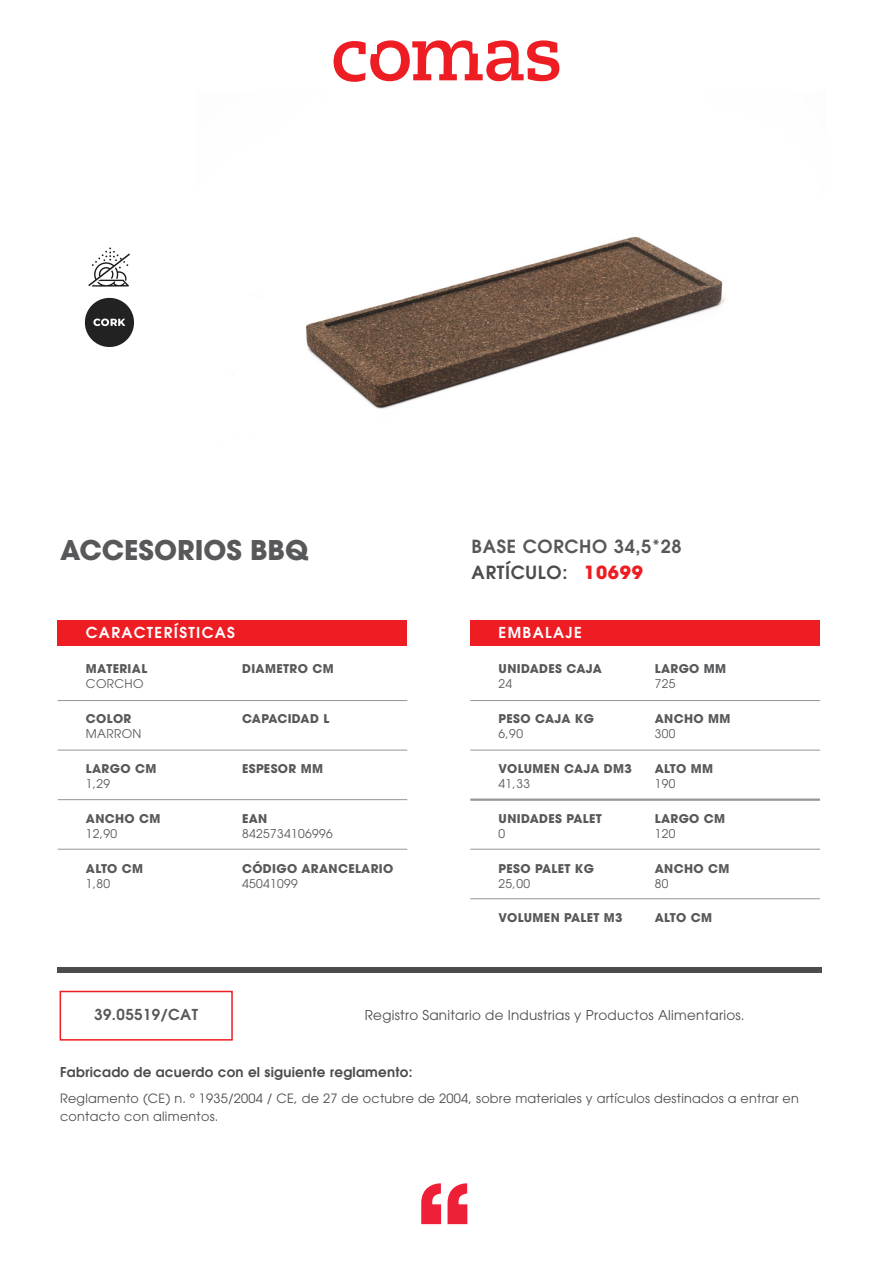
<style>
.page{position:relative;width:893px;height:1263px;background:#fff}
.page>*{position:absolute;margin:0;border:0;box-sizing:border-box;transform-origin:0 0}
.t1{font:700 27px "Avant Garde";color:#57585a}
.t2{font:600 18px/25.7px "Avant Garde";letter-spacing:.04em;color:#57585a}
.t3{font:600 15px "Avant Garde";letter-spacing:.09em;color:#fff}
.t4{font:600 15px "Avant Garde";letter-spacing:.03em;color:#57585a}
.t5{font:13.5px "Avant Garde";letter-spacing:.02em;color:#4b4c4d}
.t6{font:600 13.5px "Avant Garde";letter-spacing:.02em;color:#4b4c4d}
.t7{font:12.75px/18px "Avant Garde";letter-spacing:.02em;color:#4b4c4d}
.t8{font:700 12px "Avant Garde";letter-spacing:.03em;color:#57585a}
.t9{font:12px "Avant Garde";letter-spacing:.03em;color:#57585a}
.t10{font:700 12px "Avant Garde";letter-spacing:.01em;color:#57585a}
.s1{color:#4b4c4d}
.s2{font-weight:700;color:#ee1d23}
</style>
<div class="page">
<svg style="left:421px;top:1183px;width:20px;height:41px"></svg>
<svg style="left:448px;top:1183px;width:19px;height:41px"></svg>
<svg style="left:334px;top:40px;width:225px;height:42px"></svg>
<div style="left:58px;top:620px;width:349px;height:25px;background:#ee1d23"></div>
<div style="left:58px;top:967px;width:764px;height:6px;background:#4b4c4d"></div>
<hr style="left:58px;top:700px;width:349px;height:1px;background:#939598">
<hr style="left:58px;top:750px;width:349px;height:1px;background:#939598">
<hr style="left:58px;top:799px;width:349px;height:1px;background:#939598">
<hr style="left:58px;top:849px;width:349px;height:1px;background:#939598">
<div style="left:470px;top:620px;width:350px;height:25px;background:#ee1d23"></div>
<hr style="left:470px;top:700px;width:350px;height:1px;background:#939598">
<hr style="left:470px;top:750px;width:350px;height:1px;background:#939598">
<hr style="left:470px;top:798px;width:350px;height:3px;background:#939598">
<hr style="left:470px;top:849px;width:350px;height:1px;background:#939598">
<hr style="left:470px;top:898px;width:350px;height:1px;background:#939598">
<div style="left:60px;top:991px;width:173px;height:49px;border:2px solid #ee1d23"></div>
<img style="left:84px;top:247px;width:50px;height:100px">
<img style="left:306px;top:236px;width:419px;height:173px">
<h1 class="t1" style="left:60px;top:532px;width:250px">ACCESORIOS BBQ</h1>
<h2 class="t2" style="left:472px;top:533px;width:211px">BASE CORCHO 34,5*28<br><span class="s1">ARTÍCULO:</span> <span class="s2">10699</span></h2>
<p class="t3" style="left:86px;top:623px;width:151px">CARACTERÍSTICAS</p>
<p class="t8" style="left:86px;top:661px;width:63px">MATERIAL</p>
<p class="t9" style="left:86px;top:677px;width:59px">CORCHO</p>
<p class="t8" style="left:242px;top:661px;width:93px">DIAMETRO CM</p>
<p class="t8" style="left:86px;top:711px;width:47px">COLOR</p>
<p class="t9" style="left:86px;top:727px;width:57px">MARRON</p>
<p class="t8" style="left:86px;top:761px;width:72px">LARGO CM</p>
<p class="t9" style="left:86px;top:777px;width:26px">1,29</p>
<p class="t8" style="left:86px;top:810px;width:76px">ANCHO CM</p>
<p class="t9" style="left:86px;top:826px;width:33px">12,90</p>
<p class="t8" style="left:86px;top:860px;width:59px">ALTO CM</p>
<p class="t9" style="left:86px;top:876px;width:26px">1,80</p>
<p class="t10" style="left:242px;top:711px;width:89px">CAPACIDAD L</p>
<p class="t8" style="left:242px;top:761px;width:83px">ESPESOR MM</p>
<p class="t8" style="left:242px;top:810px;width:27px">EAN</p>
<p class="t9" style="left:242px;top:826px;width:92px">8425734106996</p>
<p class="t8" style="left:242px;top:860px;width:153px">CÓDIGO ARANCELARIO</p>
<p class="t9" style="left:242px;top:876px;width:57px">45041099</p>
<p class="t3" style="left:499px;top:623px;width:85px">EMBALAJE</p>
<p class="t8" style="left:499px;top:661px;width:105px">UNIDADES CAJA</p>
<p class="t9" style="left:499px;top:677px;width:15px">24</p>
<p class="t8" style="left:499px;top:711px;width:97px">PESO CAJA KG</p>
<p class="t9" style="left:499px;top:727px;width:26px">6,90</p>
<p class="t8" style="left:499px;top:761px;width:135px">VOLUMEN CAJA DM3</p>
<p class="t9" style="left:499px;top:777px;width:33px">41,33</p>
<p class="t8" style="left:499px;top:810px;width:105px">UNIDADES PALET</p>
<p class="t9" style="left:499px;top:826px;width:8px">0</p>
<p class="t8" style="left:499px;top:860px;width:97px">PESO PALET KG</p>
<p class="t9" style="left:499px;top:876px;width:33px">25,00</p>
<p class="t8" style="left:499px;top:910px;width:126px">VOLUMEN PALET M3</p>
<p class="t8" style="left:655px;top:661px;width:73px">LARGO MM</p>
<p class="t9" style="left:655px;top:677px;width:22px">725</p>
<p class="t8" style="left:655px;top:711px;width:77px">ANCHO MM</p>
<p class="t9" style="left:655px;top:727px;width:22px">300</p>
<p class="t8" style="left:655px;top:761px;width:60px">ALTO MM</p>
<p class="t9" style="left:655px;top:777px;width:22px">190</p>
<p class="t8" style="left:655px;top:810px;width:72px">LARGO CM</p>
<p class="t9" style="left:655px;top:826px;width:22px">120</p>
<p class="t8" style="left:655px;top:860px;width:76px">ANCHO CM</p>
<p class="t9" style="left:655px;top:876px;width:15px">80</p>
<p class="t8" style="left:655px;top:910px;width:59px">ALTO CM</p>
<p class="t4" style="left:94px;top:1005px;width:105px">39.05519/CAT</p>
<p class="t5" style="left:365px;top:1007px;width:381px">Registro Sanitario de Industrias y Productos Alimentarios.</p>
<p class="t6" style="left:60px;top:1063px;width:354px">Fabricado de acuerdo con el siguiente reglamento:</p>
<p class="t7" style="left:60px;top:1090px;width:740px">Reglamento (CE) n. º 1935/2004 / CE, de 27 de octubre de 2004, sobre materiales y artículos destinados a entrar en contacto con alimentos.</p>
</div>
